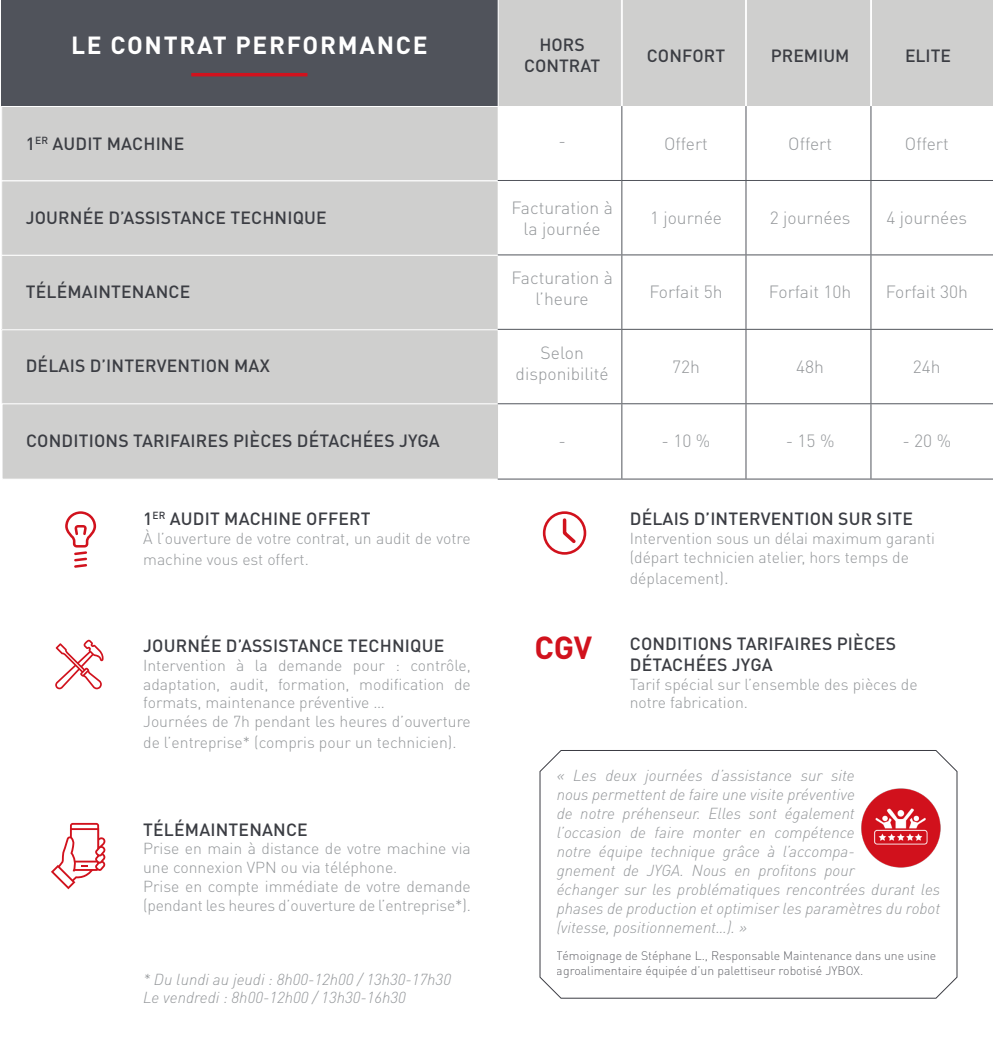
<style>
.page{position:relative;width:993px;height:1042px;background:#fff}
.page>*{position:absolute;margin:0;border:0;box-sizing:border-box;transform-origin:0 0}
.t1{font:700 31.5px "DIN Pro";color:#d1121d}
.t2{font:700 24.5px "DIN Pro";letter-spacing:.07em;color:#fff}
.t3{font:500 17.5px/21px "DIN Pro";letter-spacing:.01em;color:#3b3d43;text-align:center}
.t4{font:300 17.5px/21px "DIN Pro";color:#94979a;text-align:center}
.t5{font:300 15.75px/18.9px "DIN Pro";color:#94979a}
.t6{font:italic 300 15.75px/18.9px "DIN Pro";color:#94979a}
.t7{font:300 12.25px/14.7px "DIN Pro";color:#3b3c43}
.s1{font-size:17.5px}
</style>
<div class="page">
<div style="left:2px;top:0;width:496px;height:106px;background:#50535b"></div>
<div style="left:2px;top:106px;width:496px;height:75px;background:#cfcfce"></div>
<div style="left:1px;top:106px;width:497px;height:75px;border:1px solid #fff"></div>
<div style="left:2px;top:181px;width:496px;height:74px;background:#cfcfce"></div>
<div style="left:1px;top:180px;width:497px;height:76px;border:1px solid #fff"></div>
<div style="left:2px;top:255px;width:496px;height:75px;background:#cfcfce"></div>
<div style="left:1px;top:255px;width:497px;height:75px;border:1px solid #fff"></div>
<div style="left:2px;top:330px;width:496px;height:74px;background:#cfcfce"></div>
<div style="left:1px;top:329px;width:497px;height:76px;border:1px solid #fff"></div>
<div style="left:2px;top:403px;width:497px;height:76px;background:#cfcfce;border:1px solid #fff"></div>
<div style="left:497px;top:0;width:495px;height:107px;background:#cfcfce"></div>
<svg style="left:55px;top:639px;width:49px;height:50px"></svg>
<svg style="left:51px;top:823px;width:55px;height:66px"></svg>
<svg style="left:65px;top:511px;width:31px;height:57px"></svg>
<div style="left:542px;top:511px;width:44px;height:44px;border:3px solid #d1121d;border-radius:50%"></div>
<svg style="left:562px;top:516px;width:16px;height:28px"></svg>
<hr style="left:191px;top:73px;width:116px;height:3px;background:#d1121d">
<hr style="left:621px;top:106px;width:1px;height:74px;background:#52555c">
<hr style="left:745px;top:106px;width:1px;height:74px;background:#52555c">
<hr style="left:870px;top:106px;width:1px;height:74px;background:#52555c">
<hr style="left:621px;top:181px;width:1px;height:73px;background:#52555c">
<hr style="left:745px;top:181px;width:1px;height:73px;background:#52555c">
<hr style="left:870px;top:181px;width:1px;height:73px;background:#52555c">
<hr style="left:621px;top:255px;width:1px;height:74px;background:#52555c">
<hr style="left:745px;top:255px;width:1px;height:74px;background:#52555c">
<hr style="left:870px;top:255px;width:1px;height:74px;background:#52555c">
<hr style="left:621px;top:330px;width:1px;height:73px;background:#52555c">
<hr style="left:745px;top:330px;width:1px;height:73px;background:#52555c">
<hr style="left:870px;top:330px;width:1px;height:73px;background:#52555c">
<hr style="left:621px;top:404px;width:1px;height:75px;background:#52555c">
<hr style="left:745px;top:404px;width:1px;height:75px;background:#52555c">
<hr style="left:870px;top:404px;width:1px;height:75px;background:#52555c">
<hr style="left:497px;top:479px;width:124px;height:1px;background:#52555c">
<hr style="left:621px;top:479px;width:124px;height:1px;background:#52555c">
<hr style="left:745px;top:479px;width:125px;height:1px;background:#52555c">
<hr style="left:870px;top:479px;width:122px;height:1px;background:#52555c">
<hr style="left:497px;top:180px;width:124px;height:1px;background:#52555c">
<hr style="left:621px;top:180px;width:124px;height:1px;background:#52555c">
<hr style="left:745px;top:180px;width:125px;height:1px;background:#52555c">
<hr style="left:870px;top:180px;width:122px;height:1px;background:#52555c">
<hr style="left:497px;top:254px;width:124px;height:1px;background:#52555c">
<hr style="left:621px;top:254px;width:124px;height:1px;background:#52555c">
<hr style="left:745px;top:254px;width:125px;height:1px;background:#52555c">
<hr style="left:870px;top:254px;width:122px;height:1px;background:#52555c">
<hr style="left:497px;top:329px;width:124px;height:1px;background:#52555c">
<hr style="left:621px;top:329px;width:124px;height:1px;background:#52555c">
<hr style="left:745px;top:329px;width:125px;height:1px;background:#52555c">
<hr style="left:870px;top:329px;width:122px;height:1px;background:#52555c">
<hr style="left:497px;top:403px;width:124px;height:1px;background:#52555c">
<hr style="left:621px;top:403px;width:124px;height:1px;background:#52555c">
<hr style="left:745px;top:403px;width:125px;height:1px;background:#52555c">
<hr style="left:870px;top:403px;width:122px;height:1px;background:#52555c">
<svg style="left:539px;top:750px;width:418px;height:249px"></svg>
<img style="left:854px;top:780px;width:95px;height:91px">
<p class="t2" style="left:71px;top:25px;width:358px">LE CONTRAT PERFORMANCE</p>
<p class="t3" style="left:524px;top:33px;width:77px">HORS<br>CONTRAT</p>
<p class="t3" style="left:646px;top:44px;width:80px">CONFORT</p>
<p class="t3" style="left:770px;top:44px;width:80px">PREMIUM</p>
<p class="t3" style="left:904px;top:44px;width:48px">ELITE</p>
<p class="t3" style="left:26px;top:132px;width:160px">1<sup>ER</sup> AUDIT MACHINE</p>
<p class="t4" style="left:558px;top:130px;width:9px">-</p>
<p class="t4" style="left:664px;top:132px;width:45px">Offert</p>
<p class="t4" style="left:788px;top:132px;width:45px">Offert</p>
<p class="t4" style="left:904px;top:132px;width:45px">Offert</p>
<p class="t3" style="left:26px;top:206px;width:302px">JOURNÉE D’ASSISTANCE TECHNIQUE</p>
<p class="t4" style="left:511px;top:196px;width:103px">Facturation à la journée</p>
<p class="t4" style="left:649px;top:206px;width:73px">1 journée</p>
<p class="t4" style="left:769px;top:206px;width:82px">2 journées</p>
<p class="t4" style="left:886px;top:206px;width:82px">4 journées</p>
<p class="t3" style="left:26px;top:281px;width:166px">TÉLÉMAINTENANCE</p>
<p class="t4" style="left:511px;top:266px;width:103px">Facturation à l’heure</p>
<p class="t3" style="left:26px;top:355px;width:245px">DÉLAIS D’INTERVENTION MAX</p>
<p class="t4" style="left:540px;top:341px;width:45px">Selon</p>
<p class="t4" style="left:515px;top:362px;width:94px">disponibilité</p>
<p class="t4" style="left:649px;top:281px;width:75px">Forfait 5h</p>
<p class="t4" style="left:768px;top:281px;width:84px">Forfait 10h</p>
<p class="t4" style="left:885px;top:281px;width:84px">Forfait 30h</p>
<p class="t4" style="left:672px;top:355px;width:29px">72h</p>
<p class="t4" style="left:796px;top:355px;width:29px">48h</p>
<p class="t4" style="left:912px;top:355px;width:29px">24h</p>
<p class="t3" style="left:26px;top:430px;width:415px">CONDITIONS TARIFAIRES PIÈCES DÉTACHÉES JYGA</p>
<p class="t4" style="left:558px;top:429px;width:9px">-</p>
<p class="t4" style="left:661px;top:429px;width:50px">- 10 %</p>
<p class="t4" style="left:785px;top:429px;width:50px">- 15 %</p>
<p class="t4" style="left:902px;top:429px;width:50px">- 20 %</p>
<p class="t3" style="left:143px;top:507px;width:229px">1<sup>ER</sup> AUDIT MACHINE OFFERT</p>
<p class="t5" style="left:143px;top:527px;width:329px;line-height:21px">À l’ouverture de votre contrat, un audit de votre machine vous est offert.</p>
<p class="t3" style="left:143px;top:634px;width:302px">JOURNÉE D’ASSISTANCE TECHNIQUE</p>
<p class="t5" style="left:143px;top:655px;width:329px;text-align:justify">Intervention à la demande pour : contrôle, adaptation, audit, formation, modification de formats, maintenance préventive …</p>
<p class="t5" style="left:143px;top:710px;width:329px;line-height:21px">Journées de 7h pendant les heures d’ouverture de l’entreprise* (compris pour un technicien).</p>
<p class="t3" style="left:143px;top:818px;width:166px">TÉLÉMAINTENANCE</p>
<p class="t5" style="left:143px;top:838px;width:329px">Prise en main à distance de votre machine via une connexion VPN ou via téléphone.</p>
<p class="t5" style="left:143px;top:876px;width:329px">Prise en compte immédiate de votre demande (pendant les heures d’ouverture de l’entreprise*).</p>
<p class="t6" style="left:143px;top:969px;width:309px">* Du lundi au jeudi : 8h00-12h00 / 13h30-17h30</p>
<p class="t6" style="left:143px;top:988px;width:264px">Le vendredi : 8h00-12h00 / 13h30-16h30</p>
<p class="t1" style="left:534px;top:621px;width:59px">CGV</p>
<p class="t3" style="left:629px;top:507px;width:284px">DÉLAIS D’INTERVENTION SUR SITE</p>
<p class="t5" style="left:629px;top:528px;width:307px">Intervention sous un délai maximum garanti</p>
<p class="t5" style="left:629px;top:547px;width:280px">(départ technicien atelier, hors temps de</p>
<p class="t5" style="left:629px;top:568px;width:100px">déplacement)<span class="s1">.</span></p>
<p class="t3" style="left:629px;top:632px;width:268px">CONDITIONS TARIFAIRES PIÈCES</p>
<p class="t3" style="left:629px;top:653px;width:144px">DÉTACHÉES JYGA</p>
<p class="t5" style="left:629px;top:674px;width:289px">Tarif spécial sur l’ensemble des pièces de</p>
<p class="t5" style="left:629px;top:693px;width:120px">notre fabrication.</p>
<p class="t6" style="left:556px;top:766px;width:385px">« Les deux journées d’assistance sur site<br>nous permettent de faire une visite préventive<br>de notre préhenseur. Elles sont également<br>l’occasion de faire monter en compétence<br>notre équipe technique grâce à l’accompa-<br>gnement de JYGA. Nous en profitons pour<br>échanger sur les problématiques rencontrées durant les phases de production et optimiser les paramètres du robot (vitesse, positionnement…). »</p>
<p class="t7" style="left:556px;top:947px;width:381px">Témoignage de Stéphane L., Responsable Maintenance dans une usine agroalimentaire équipée d’un palettiseur robotisé JYBOX.</p>
</div>
